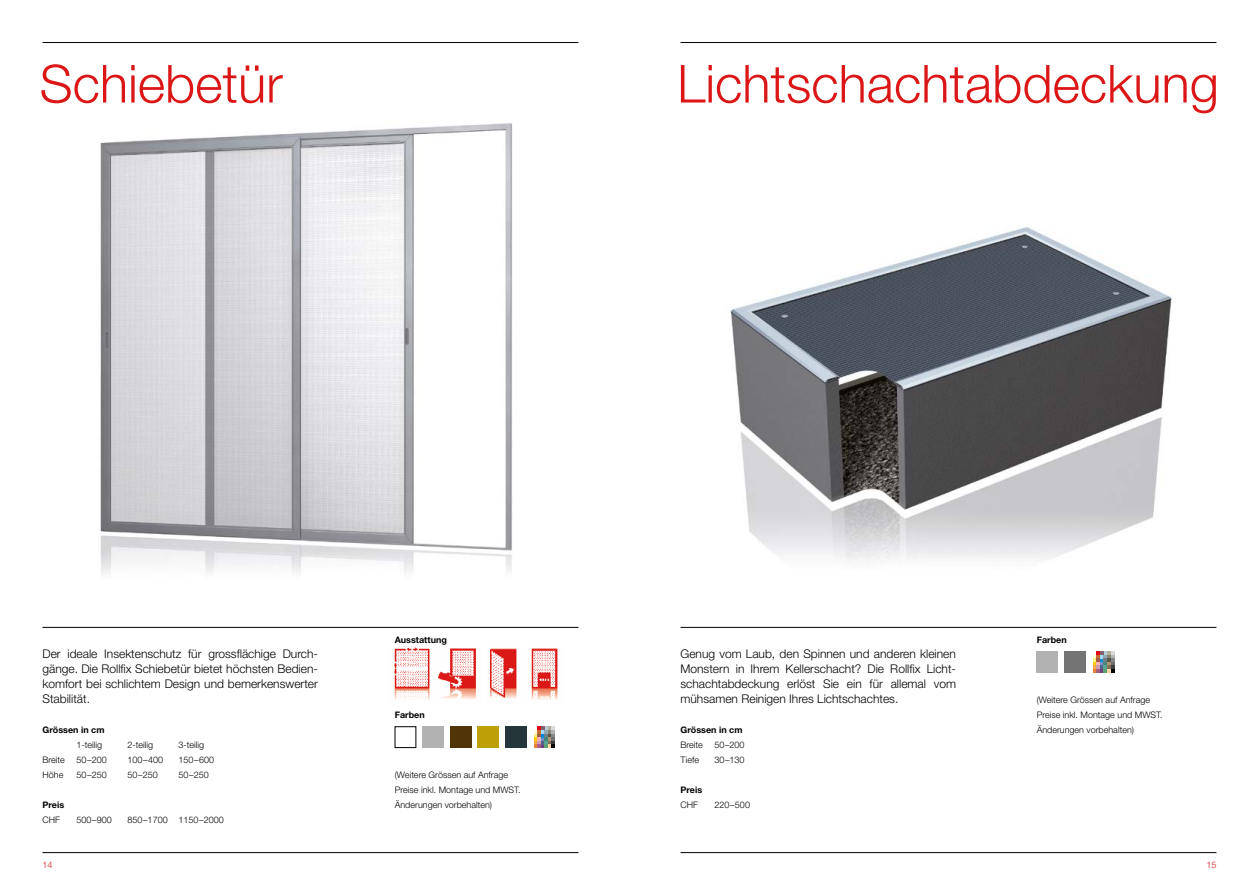
<style>
.page{position:relative;width:1259px;height:893px;background:#fff}
.page>*{position:absolute;margin:0;border:0;box-sizing:border-box;transform-origin:0 0}
.t1{font:300 52.5px "Helvetica Neue";color:#dc1616}
.t2{font:300 12px/15px "Helvetica Neue";color:#000;text-align:justify}
.t3{font:300 9px/15px "Helvetica Neue";color:#000}
.t4{font:700 9px "Helvetica Neue";color:#000}
.t5{font:300 9px "Helvetica Neue";color:#dc1616}
</style>
<div class="page">
<hr style="left:43px;top:852px;width:535px;height:1px;background:#000">
<hr style="left:43px;top:42px;width:535px;height:1px;background:#000">
<hr style="left:680px;top:852px;width:536px;height:1px;background:#000">
<hr style="left:680px;top:42px;width:536px;height:1px;background:#000">
<img style="left:100px;top:123px;width:412px;height:451px">
<hr style="left:43px;top:627px;width:535px;height:1px;background:#000">
<img style="left:394px;top:647px;width:36px;height:53px">
<img style="left:730px;top:227px;width:442px;height:334px">
<hr style="left:680px;top:627px;width:536px;height:1px;background:#000">
<div style="left:395px;top:726px;width:21px;height:22px;border:1px solid #000"></div>
<div style="left:422px;top:726px;width:22px;height:22px;background:#b3b2b2"></div>
<div style="left:450px;top:726px;width:21px;height:22px;background:#503406"></div>
<div style="left:478px;top:726px;width:21px;height:22px;background:#bd9f08"></div>
<svg style="left:534px;top:727px;width:21px;height:21px"></svg>
<div style="left:505px;top:726px;width:21px;height:22px;background:#24363a"></div>
<div style="left:1036px;top:651px;width:22px;height:22px;background:#b3b2b2"></div>
<svg style="left:1093px;top:651px;width:21px;height:22px"></svg>
<img style="left:531px;top:648px;width:27px;height:52px">
<img style="left:438px;top:648px;width:79px;height:51px">
<div style="left:1064px;top:651px;width:22px;height:22px;background:#757474"></div>
<h1 class="t1" style="left:40px;top:52px;width:245px">Schiebetür</h1>
<h1 class="t1" style="left:677px;top:52px;width:543px">Lichtschachtabdeckung</h1>
<p class="t2" style="left:43px;top:645px;width:277px">Der ideale Insektenschutz für grossflächige Durch&shy;gänge. Die Rollfix Schiebetür bietet höchsten Bedien&shy;komfort bei schlichtem Design und bemerkenswerter Stabilität.</p>
<p class="t4" style="left:43px;top:724px;width:63px">Grössen in cm</p>
<p class="t3" style="left:77px;top:737px;width:27px">1-teilig</p>
<p class="t3" style="left:128px;top:737px;width:27px">2-teilig</p>
<p class="t3" style="left:179px;top:737px;width:27px">3-teilig</p>
<p class="t3" style="left:43px;top:752px;width:24px">Breite</p>
<p class="t3" style="left:77px;top:752px;width:32px">50–200</p>
<p class="t3" style="left:128px;top:752px;width:37px">100–400</p>
<p class="t3" style="left:179px;top:752px;width:37px">150–600</p>
<p class="t3" style="left:43px;top:767px;width:22px">Höhe</p>
<p class="t3" style="left:77px;top:767px;width:32px">50–250</p>
<p class="t3" style="left:128px;top:767px;width:32px">50–250</p>
<p class="t3" style="left:179px;top:767px;width:32px">50–250</p>
<p class="t4" style="left:43px;top:799px;width:23px">Preis</p>
<p class="t3" style="left:43px;top:812px;width:19px">CHF</p>
<p class="t3" style="left:77px;top:812px;width:37px">500–900</p>
<p class="t3" style="left:128px;top:812px;width:98px">850–1700 1150–2000</p>
<p class="t4" style="left:395px;top:634px;width:54px">Ausstattung</p>
<p class="t4" style="left:395px;top:709px;width:32px">Farben</p>
<p class="t3" style="left:395px;top:767px;width:127px">(Weitere Grössen auf Anfrage<br>Preise inkl. Montage und MWST.<br>Änderungen vorbehalten)</p>
<p class="t2" style="left:680px;top:645px;width:277px">Genug vom Laub, den Spinnen und anderen kleinen Monstern in Ihrem Kellerschacht? Die Rollfix Licht&shy;schachtabdeckung erlöst Sie ein für allemal vom mühsamen Reinigen Ihres Lichtschachtes.</p>
<p class="t4" style="left:680px;top:724px;width:63px">Grössen in cm</p>
<p class="t3" style="left:680px;top:737px;width:24px">Breite</p>
<p class="t3" style="left:714px;top:737px;width:32px">50–200</p>
<p class="t3" style="left:680px;top:752px;width:20px">Tiefe</p>
<p class="t3" style="left:714px;top:752px;width:32px">30–130</p>
<p class="t4" style="left:680px;top:784px;width:23px">Preis</p>
<p class="t3" style="left:680px;top:797px;width:19px">CHF</p>
<p class="t3" style="left:714px;top:797px;width:37px">220–500</p>
<p class="t4" style="left:1036px;top:634px;width:32px">Farben</p>
<p class="t3" style="left:1036px;top:692px;width:127px">(Weitere Grössen auf Anfrage<br>Preise inkl. Montage und MWST.<br>Änderungen vorbehalten)</p>
<p class="t5" style="left:43px;top:859px;width:12px">14</p>
<p class="t5" style="left:1206px;top:859px;width:12px">15</p>
</div>
